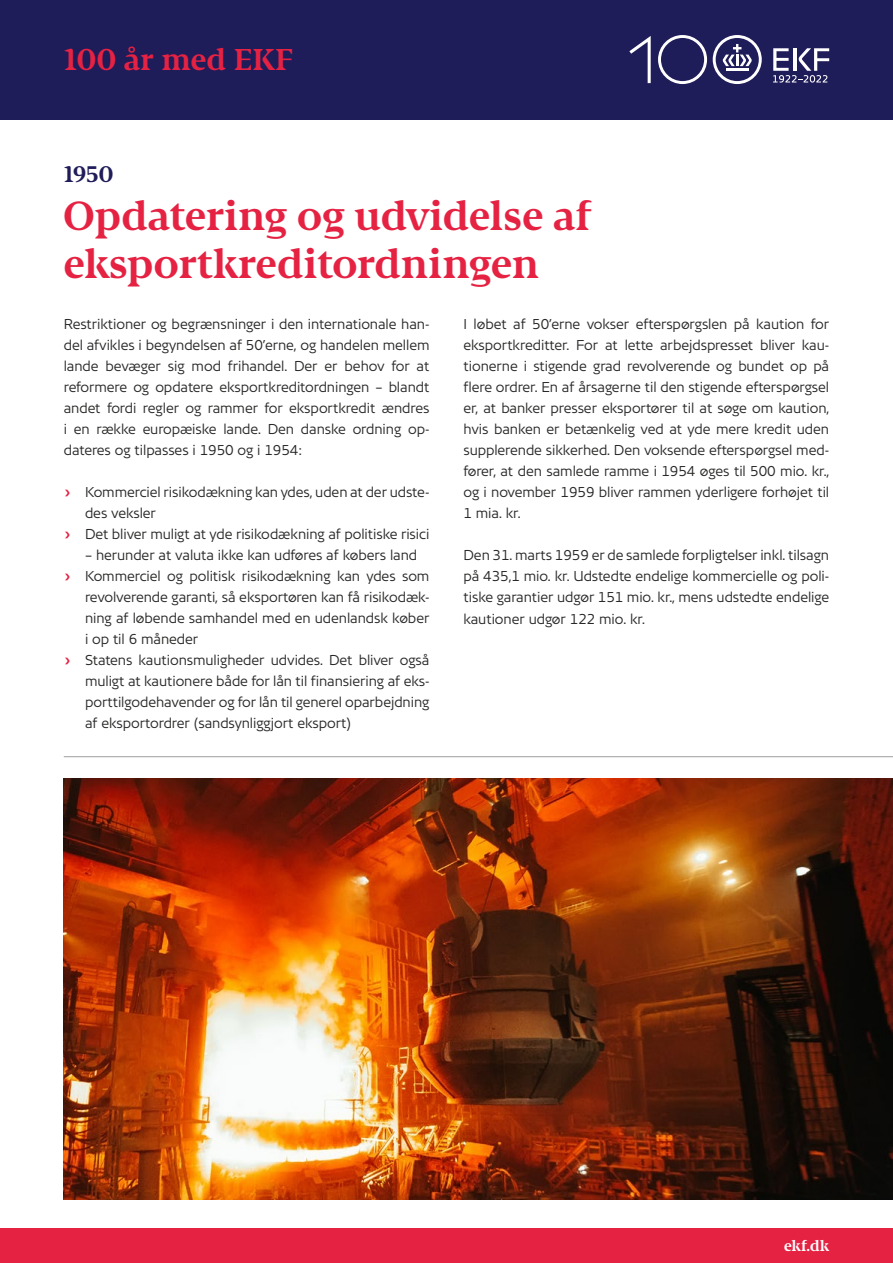
<style>
.page{position:relative;width:893px;height:1263px;background:#fff}
.page>*{position:absolute;margin:0;border:0;box-sizing:border-box;transform-origin:0 0}
.t1{font:700 40.5px/48px "EKF Display";letter-spacing:-.005em;color:#e62243}
.t2{font:700 30px "EKF Display";letter-spacing:-.005em;color:#e62243}
.t3{font:700 22.5px "EKF Display";color:#1f1c5a}
.t4{font:700 15px "EKF Display";color:#fff}
.t5{font:14.25px/21px "EKF";letter-spacing:-.005em;color:#282827;text-align:justify}
.s1{font-family:"EKF Display";font-weight:700;color:#e62243}
</style>
<div class="page">
<div style="left:0;top:0;width:893px;height:119px;background:#1f1c5a"></div>
<div style="left:0;top:1229px;width:893px;height:34px;background:#e62243"></div>
<svg style="left:658px;top:35px;width:49px;height:49px"></svg>
<svg style="left:713px;top:35px;width:49px;height:49px"></svg>
<svg style="left:629px;top:36px;width:22px;height:47px"></svg>
<svg style="left:773px;top:48px;width:56px;height:35px"></svg>
<img style="left:64px;top:778px;width:829px;height:421px">
<hr style="left:64px;top:756px;width:829px;height:1px;background:#9d9d9c">
<h2 class="t2" style="left:64px;top:42px;width:231px">100 år med EKF</h2>
<h3 class="t3" style="left:64px;top:161px;width:51px">1950</h3>
<h1 class="t1" style="left:64px;top:192px;width:529px">Opdatering og udvidelse af eksportkreditordningen</h1>
<p class="t5" style="left:64px;top:314px;width:367px">Restriktioner og begrænsninger i den internationale han&shy;del afvikles i begyndelsen af 50’erne, og handelen mellem lande bevæger sig mod frihandel. Der er behov for at reformere og opdatere eksportkreditordningen – blandt andet fordi regler og rammer for eksportkredit ændres i en række europæiske lande. Den danske ordning op&shy;dateres og tilpasses i 1950 og i 1954:</p>
<p class="t5" style="left:85px;top:482px;width:346px;text-indent:-21px"><span class="s1">•</span> Kommerciel risikodækning kan ydes, uden at der udste&shy;des veksler</p>
<p class="t5" style="left:64px;top:524px;width:367px"><span class="s1">•</span> Det bliver muligt at yde risikodækning af politiske risici</p>
<p class="t5" style="left:85px;top:545px;width:334px">– herunder at valuta ikke kan udføres af købers land</p>
<p class="t5" style="left:85px;top:566px;width:346px;text-indent:-21px"><span class="s1">•</span> Kommerciel og politisk risikodækning kan ydes som revolverende garanti, så eksportøren kan få risikodæk&shy;ning af løbende samhandel med en udenlandsk køber i op til 6 måneder</p>
<p class="t5" style="left:85px;top:650px;width:346px;text-indent:-21px"><span class="s1">•</span> Statens kautionsmuligheder udvides. Det bliver også muligt at kautionere både for lån til finansiering af eks&shy;porttilgodehavender og for lån til generel oparbejdning af eksportordrer (sandsynliggjort eksport)</p>
<p class="t5" style="left:463px;top:314px;width:367px">I løbet af 50’erne vokser efterspørgslen på kaution for eksportkreditter. For at lette arbejdspresset bliver kau&shy;tionerne i stigende grad revolverende og bundet op på flere ordrer. En af årsagerne til den stigende efterspørgsel er, at banker presser eksportører til at søge om kaution, hvis banken er betænkelig ved at yde mere kredit uden supplerende sikkerhed. Den voksende efterspørgsel med&shy;fører, at den samlede ramme i 1954 øges til 500 mio. kr., og i november 1959 bliver rammen yderligere forhøjet til 1 mia. kr.</p>
<p class="t5" style="left:463px;top:545px;width:367px">Den 31. marts 1959 er de samlede forpligtelser inkl. tilsagn på 435,1 mio. kr. Udstedte endelige kommercielle og poli&shy;tiske garantier udgør 151 mio. kr., mens udstedte endelige kautioner udgør 122 mio. kr.</p>
<p class="t4" style="left:784px;top:1237px;width:47px">ekf.dk</p>
</div>
